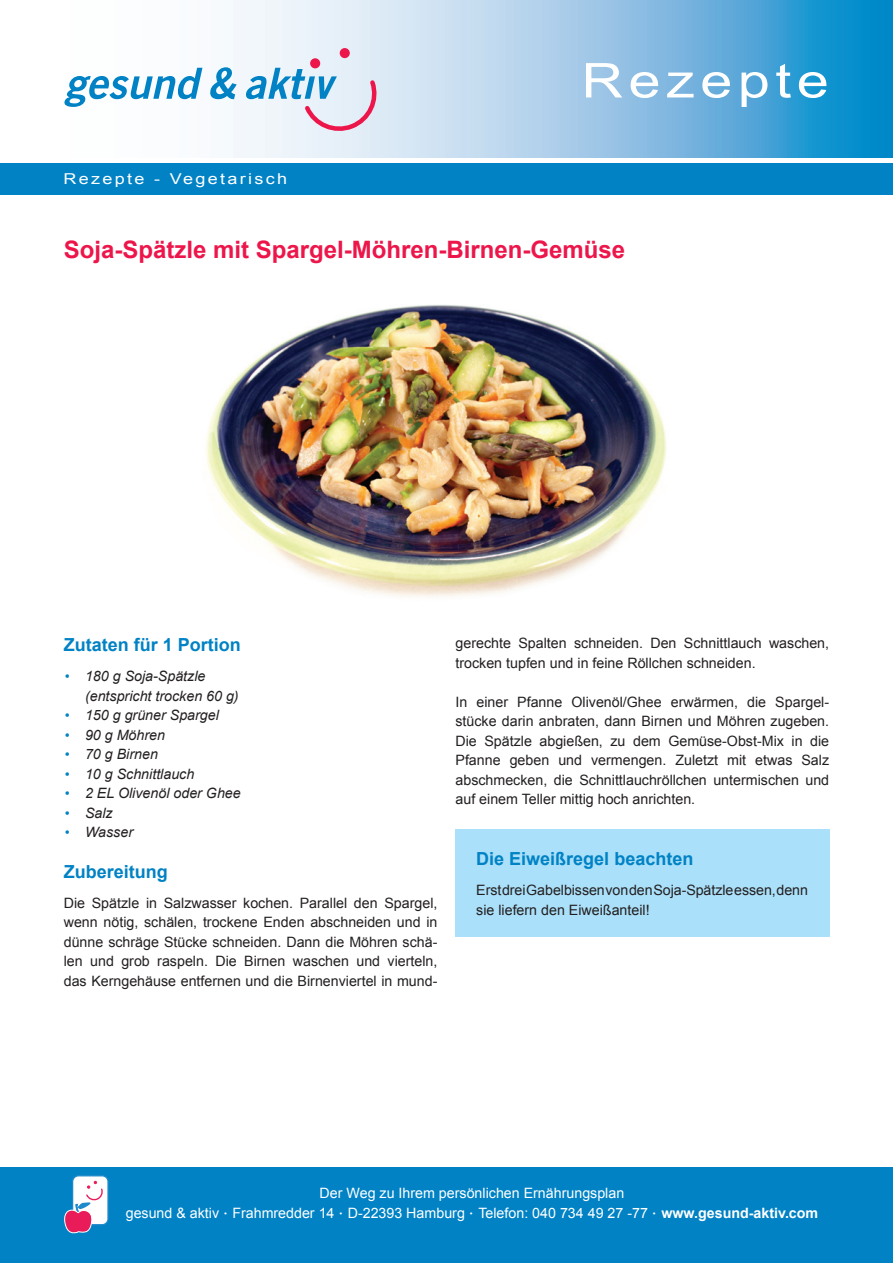
<style>
.page{position:relative;width:893px;height:1263px;background:#fff}
.page>*{position:absolute;margin:0;border:0;box-sizing:border-box;transform-origin:0 0}
.t1{font:48px "Arial";letter-spacing:.095em;color:#fff;scale:1.2 1}
.t2{font:700 24px "Arial";color:#ed164b}
.t3{font:700 18px "Arial";color:#0082c5}
.t4{font:15px "Arial";letter-spacing:.13em;color:#fff;scale:1.2 1}
.t5{font:14.25px/19.5px "Arial";color:#231f20;text-align:justify}
.t6{font:italic 14.25px/19.5px "Arial";color:#231f20}
.t7{font:14.25px/19.5px "Arial";color:#fff;text-align:center}
.s1{font-family:"Gill Sans";font-weight:300;font-style:normal;color:#0082c5}
.s2{font-family:"Trebuchet MS"}
.s3{font-weight:700}
</style>
<div class="page">
<svg style="left:197px;top:0;width:696px;height:157px;background:#94c7e6"></svg>
<div style="left:0;top:1168px;width:893px;height:95px;background:#0082c5"></div>
<div style="left:0;top:163px;width:893px;height:32px;background:#0082c5"></div>
<svg style="left:64px;top:68px;width:138px;height:39px"></svg>
<svg style="left:209px;top:67px;width:28px;height:32px"></svg>
<svg style="left:245px;top:68px;width:133px;height:64px"></svg>
<div style="left:310px;top:58px;width:10px;height:10px;background:#ed164b;border-radius:50%"></div>
<div style="left:340px;top:48px;width:10px;height:10px;background:#ed164b;border-radius:50%"></div>
<div style="left:73px;top:1176px;width:35px;height:49px;background:#fff;border-radius:6px"></div>
<div style="left:72px;top:1175px;width:37px;height:50px;border:1px solid #1f8acb;border-radius:6px"></div>
<svg style="left:64px;top:1181px;width:39px;height:52px"></svg>
<img style="left:206px;top:305px;width:461px;height:292px">
<div style="left:455px;top:829px;width:374px;height:108px;background:#aae0f9"></div>
<p class="t4" style="left:63px;top:169px;width:188px">Rezepte - Vegetarisch</p>
<h1 class="t1" style="left:581px;top:49px;width:208px">Rezepte</h1>
<h2 class="t2" style="left:64px;top:233px;width:563px">Soja-Spätzle mit Spargel-Möhren-Birnen-Gemüse</h2>
<p class="t3" style="left:64px;top:633px;width:179px">Zutaten für 1 Portion</p>
<p class="t6" style="left:85px;top:666px;width:155px;text-indent:-21px"><span class="s1">•</span> 180 g Soja-Spätzle (entspricht trocken 60 g)</p>
<p class="t6" style="left:64px;top:705px;width:157px"><span class="s1">•</span> 150 g grüner Spargel</p>
<p class="t6" style="left:64px;top:725px;width:103px"><span class="s1">•</span> 90 g Möhren</p>
<p class="t6" style="left:64px;top:744px;width:96px"><span class="s1">•</span> 70 g Birnen</p>
<p class="t6" style="left:64px;top:764px;width:132px"><span class="s1">•</span> 10 g Schnittlauch</p>
<p class="t6" style="left:64px;top:783px;width:179px"><span class="s1">•</span> 2 EL Olivenöl oder Ghee</p>
<p class="t6" style="left:64px;top:803px;width:50px"><span class="s1">•</span> Salz</p>
<p class="t6" style="left:64px;top:822px;width:71px"><span class="s1">•</span> Wasser</p>
<p class="t3" style="left:64px;top:859px;width:106px">Zubereitung</p>
<p class="t5" style="left:64px;top:893px;width:375px">Die Spätzle in Salzwasser kochen. Parallel den Spargel, wenn nötig, schälen, trockene Enden abschneiden und in dünne schräge Stücke schneiden. Dann die Möhren schä&shy;len und grob raspeln. Die Birnen waschen und vierteln, das Kerngehäuse entfernen und die Birnenviertel in mund-</p>
<p class="t5" style="left:455px;top:634px;width:375px">gerechte Spalten schneiden. Den Schnittlauch waschen, trocken tupfen und in feine Röllchen schneiden.</p>
<p class="t5" style="left:455px;top:692px;width:375px">In einer Pfanne Olivenöl/Ghee erwärmen, die Spargel&shy;stücke darin anbraten, dann Birnen und Möhren zugeben.<br>Die Spätzle abgießen, zu dem Gemüse-Obst-Mix in die Pfanne geben und vermengen. Zuletzt mit etwas Salz abschmecken, die Schnittlauchröllchen untermischen und auf einem Teller mittig hoch anrichten.</p>
<p class="t3" style="left:476px;top:847px;width:219px">Die Eiweißregel beachten</p>
<p class="t5" style="left:476px;top:881px;width:333px">Erst drei Gabelbissen von den Soja-Spätzle essen, denn sie liefern den Eiweißanteil!</p>
<p class="t7" style="left:126px;top:1183px;width:694px">Der Weg zu Ihrem persönlichen Ernährungsplan<br>gesund &amp; aktiv <span class="s2">∙</span> Frahmredder 14 <span class="s2">∙</span> D-22393 Hamburg <span class="s2">∙</span> Telefon: 040 734 49 27 -77 <span class="s2">∙</span> <span class="s3">www.gesund-aktiv.com</span></p>
</div>
